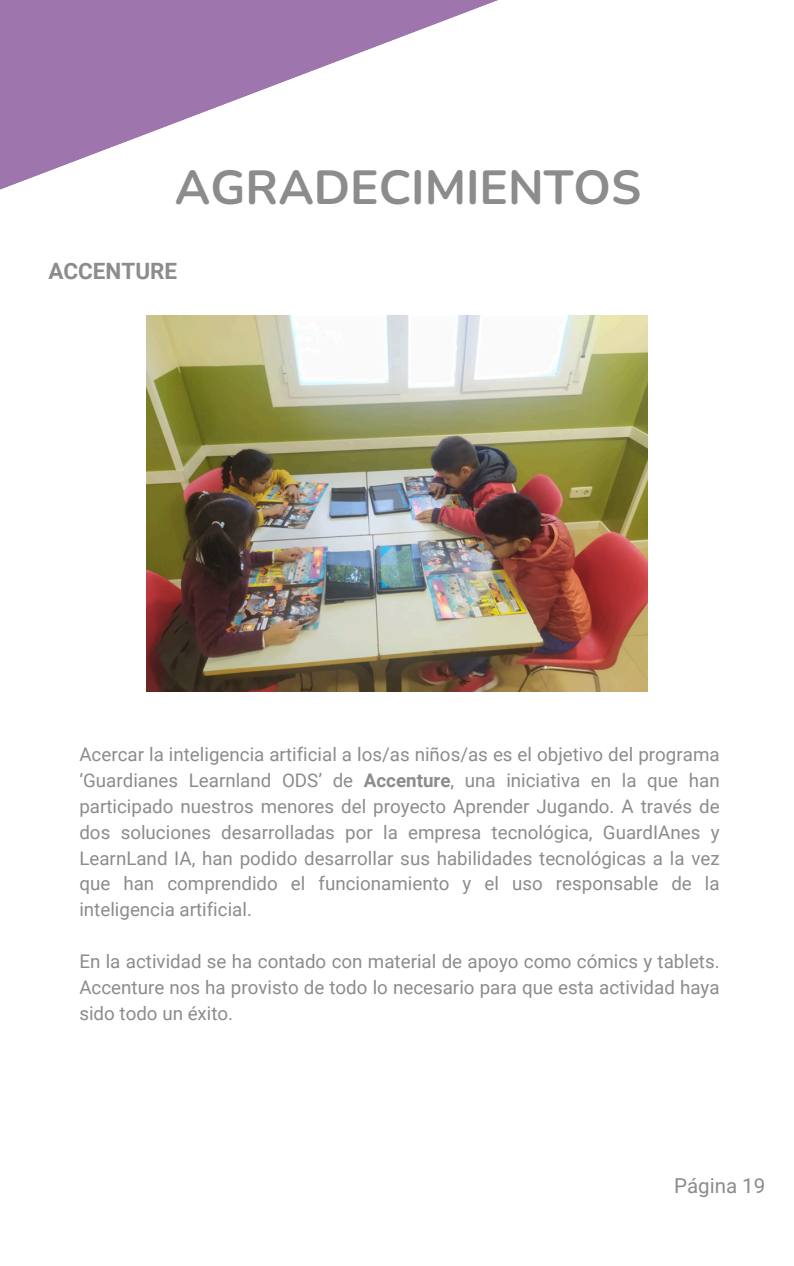
<style>
.page{position:relative;width:794px;height:1266px;background:#fff}
.page>*{position:absolute;margin:0;border:0;box-sizing:border-box;transform-origin:0 0}
.t1{font:700 47.7px "Nunito";color:#8c8c8c}
.t2{font:700 22.5px "Roboto";color:#8c8c8c}
.t3{font:20.48px "Roboto";color:#8c8c8c}
.t4{font:18.75px/25.9px "Roboto";color:#8c8c8c;text-align:justify}
.s1{font-weight:700}
</style>
<div class="page">
<svg style="left:0;top:0;width:648px;height:347px"></svg>
<img style="left:146px;top:316px;width:501px;height:375px">
<p class="t1" style="left:175px;top:155px;width:467px">AGRADECIMIENTOS</p>
<p class="t2" style="left:48px;top:258px;width:130px">ACCENTURE</p>
<p class="t4" style="left:79px;top:741px;width:641px">Acercar la inteligencia artificial a los/as niños/as es el objetivo del programa ‘Guardianes Learnland ODS’ de <span class="s1">Accenture</span>, una iniciativa en la que han participado nuestros menores del proyecto Aprender Jugando. A través de dos soluciones desarrolladas por la empresa tecnológica, GuardIAnes y LearnLand IA, han podido desarrollar sus habilidades tecnológicas a la vez que han comprendido el funcionamiento y el uso responsable de la inteligencia artificial.</p>
<h3 class="t4" style="left:79px;top:948px;width:641px">En la actividad se ha contado con material de apoyo como cómics y tablets.<br>Accenture nos ha provisto de todo lo necesario para que esta actividad haya sido todo un éxito.</h3>
<p class="t3" style="left:673px;top:1173px;width:93px">Página 19</p>
</div>
